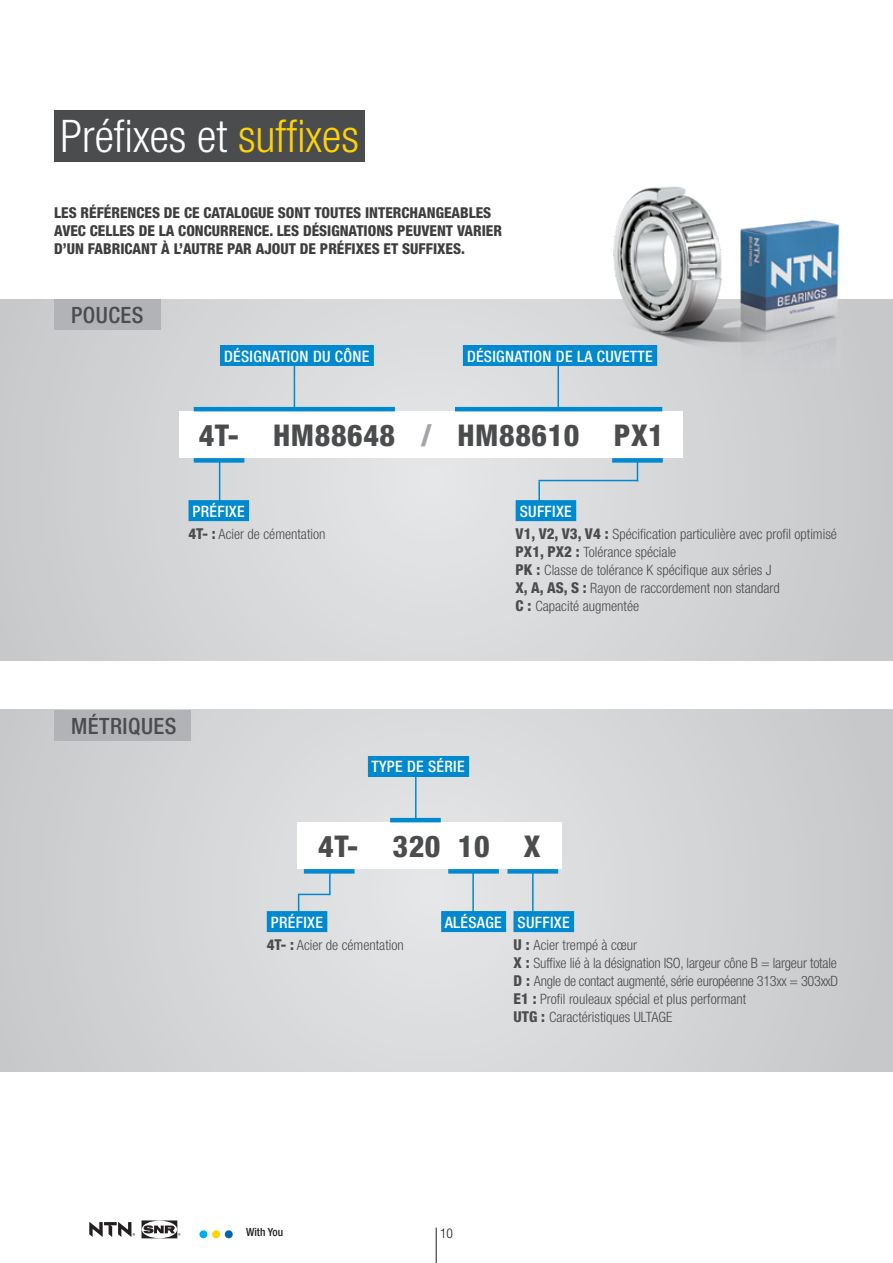
<style>
.page{position:relative;width:893px;height:1263px;background:#fff}
.page>*{position:absolute;margin:0;border:0;box-sizing:border-box;transform-origin:0 0}
.t1{font:300 condensed 45px "Helvetica Neue";color:#fff}
.t2{font:800 condensed 30px "Helvetica Neue";letter-spacing:.02em;color:#4b4c4d}
.t3{font:500 condensed 22.5px "Helvetica Neue";letter-spacing:.02em;color:#4b4c4d}
.t4{font:500 condensed 15.75px "Helvetica Neue";letter-spacing:.02em;color:#fff}
.t5{font:800 condensed 15px/18px "Helvetica Neue";color:#3e3e3f}
.t6{font:300 condensed 14.25px/18px "Helvetica Neue";color:#4b4c4d}
.t7{font:300 condensed 13.5px "Helvetica Neue";color:#231f20}
.t8{font:500 condensed 11.25px "Helvetica Neue";color:#231f20}
.s1{color:#fed304}
.s2{color:#a3a4a8}
.s3{font-weight:800;font-size:15px}
</style>
<div class="page">
<svg style="left:89px;top:1222px;width:46px;height:15px"></svg>
<svg style="left:141px;top:1220px;width:40px;height:18px"></svg>
<div style="left:199px;top:1230px;width:8px;height:8px;background:#00aeef;border-radius:50%"></div>
<div style="left:225px;top:1230px;width:8px;height:8px;background:#0166b3;border-radius:50%"></div>
<div style="left:212px;top:1230px;width:8px;height:8px;background:#fed304;border-radius:50%"></div>
<hr style="left:436px;top:1227px;width:1px;height:36px;background:#231f20">
<div style="left:0;top:710px;width:893px;height:361px;background:linear-gradient(to right,#d6d7d9,#d4d5d7)"></div>
<svg style="left:0;top:299px;width:893px;height:362px;background:#d4d5d7"></svg>
<div style="left:54px;top:111px;width:311px;height:51px;background:#4b4c4d"></div>
<div style="left:54px;top:710px;width:136px;height:31px;background:#b2b3b7"></div>
<div style="left:54px;top:299px;width:107px;height:31px;background:#b2b3b7"></div>
<div style="left:513px;top:911px;width:61px;height:21px;background:#0089cf"></div>
<div style="left:297px;top:822px;width:264px;height:47px;background:#fff"></div>
<div style="left:267px;top:911px;width:60px;height:21px;background:#0089cf"></div>
<div style="left:304px;top:869px;width:51px;height:5px;background:#0089cf"></div>
<div style="left:507px;top:869px;width:51px;height:5px;background:#0089cf"></div>
<hr style="left:329px;top:871px;width:2px;height:24px;background:#0089cf">
<svg style="left:298px;top:894px;width:1px;height:17px"></svg>
<hr style="left:532px;top:871px;width:2px;height:42px;background:#0089cf">
<hr style="left:299px;top:894px;width:31px;height:1px;background:#0089cf">
<div style="left:368px;top:756px;width:101px;height:21px;background:#0089cf"></div>
<hr style="left:390px;top:818px;width:51px;height:4px;background:#0089cf">
<hr style="left:415px;top:776px;width:2px;height:44px;background:#0089cf">
<div style="left:441px;top:911px;width:65px;height:21px;background:#0089cf"></div>
<div style="left:448px;top:869px;width:51px;height:5px;background:#0089cf"></div>
<hr style="left:472px;top:871px;width:2px;height:44px;background:#0089cf">
<div style="left:516px;top:500px;width:60px;height:21px;background:#0089cf"></div>
<div style="left:180px;top:411px;width:503px;height:47px;background:#fff"></div>
<div style="left:189px;top:500px;width:60px;height:21px;background:#0089cf"></div>
<div style="left:194px;top:458px;width:50px;height:5px;background:#0089cf"></div>
<div style="left:612px;top:458px;width:51px;height:5px;background:#0089cf"></div>
<hr style="left:219px;top:460px;width:1px;height:42px;background:#0089cf">
<hr style="left:538px;top:481px;width:2px;height:21px;background:#0089cf">
<hr style="left:538px;top:480px;width:100px;height:1px;background:#0089cf">
<svg style="left:637px;top:463px;width:1px;height:17px"></svg>
<div style="left:220px;top:345px;width:154px;height:21px;background:#0089cf"></div>
<hr style="left:194px;top:407px;width:201px;height:4px;background:#0089cf">
<hr style="left:455px;top:407px;width:207px;height:4px;background:#0089cf">
<hr style="left:294px;top:365px;width:1px;height:44px;background:#0089cf">
<hr style="left:557px;top:365px;width:2px;height:44px;background:#0089cf">
<div style="left:463px;top:345px;width:194px;height:21px;background:#0089cf"></div>
<img style="left:570px;top:186px;width:312px;height:187px">
<h1 class="t1" style="left:61px;top:110px;width:300px">Préfixes et <span class="s1">suffixes</span></h1>
<p class="t5" style="left:54px;top:203px;width:449px">LES RÉFÉRENCES DE CE CATALOGUE SONT TOUTES INTERCHANGEABLES<br>AVEC CELLES DE LA CONCURRENCE. LES DÉSIGNATIONS PEUVENT VARIER<br>D’UN FABRICANT À L’AUTRE PAR AJOUT DE PRÉFIXES ET SUFFIXES.</p>
<h3 class="t3" style="left:71px;top:301px;width:74px">POUCES</h3>
<p class="t4" style="left:224px;top:346px;width:147px">DÉSIGNATION DU CÔNE</p>
<p class="t4" style="left:467px;top:346px;width:187px">DÉSIGNATION DE LA CUVETTE</p>
<h2 class="t2" style="left:199px;top:417px;width:467px">4T- HM88648 <span class="s2">/</span> HM88610 PX1</h2>
<p class="t4" style="left:193px;top:502px;width:54px">PRÉFIXE</p>
<p class="t6" style="left:189px;top:525px;width:139px"><span class="s3">4T- :</span> Acier de cémentation</p>
<p class="t4" style="left:520px;top:502px;width:54px">SUFFIXE</p>
<p class="t6" style="left:516px;top:525px;width:323px"><span class="s3">V1, V2, V3, V4 :</span> Spécification particulière avec profil optimisé <span class="s3">PX1, PX2 :</span> Tolérance spéciale<br><span class="s3">PK :</span> Classe de tolérance K spécifique aux séries J<br><span class="s3">X, A, AS, S :</span> Rayon de raccordement non standard<br><span class="s3">C :</span> Capacité augmentée</p>
<h3 class="t3" style="left:71px;top:712px;width:107px">MÉTRIQUES</h3>
<p class="t4" style="left:371px;top:757px;width:95px">TYPE DE SÉRIE</p>
<h2 class="t2" style="left:318px;top:828px;width:224px">4T- 320 10 X</h2>
<p class="t4" style="left:271px;top:913px;width:54px">PRÉFIXE</p>
<p class="t6" style="left:267px;top:936px;width:139px"><span class="s3">4T- :</span> Acier de cémentation</p>
<p class="t4" style="left:445px;top:912px;width:59px">ALÉSAGE</p>
<p class="t4" style="left:518px;top:913px;width:54px">SUFFIXE</p>
<p class="t6" style="left:513px;top:936px;width:326px"><span class="s3">U :</span> Acier trempé à cœur<br><span class="s3">X :</span> Suffixe lié à la désignation ISO, largeur cône B = largeur totale <span class="s3">D :</span> Angle de contact augmenté, série européenne 313xx = 303xxD <span class="s3">E1 :</span> Profil rouleaux spécial et plus performant<br><span class="s3">UTG :</span> Caractéristiques ULTAGE</p>
<p class="t8" style="left:246px;top:1225px;width:39px">With You</p>
<p class="t7" style="left:440px;top:1226px;width:14px">10</p>
</div>
